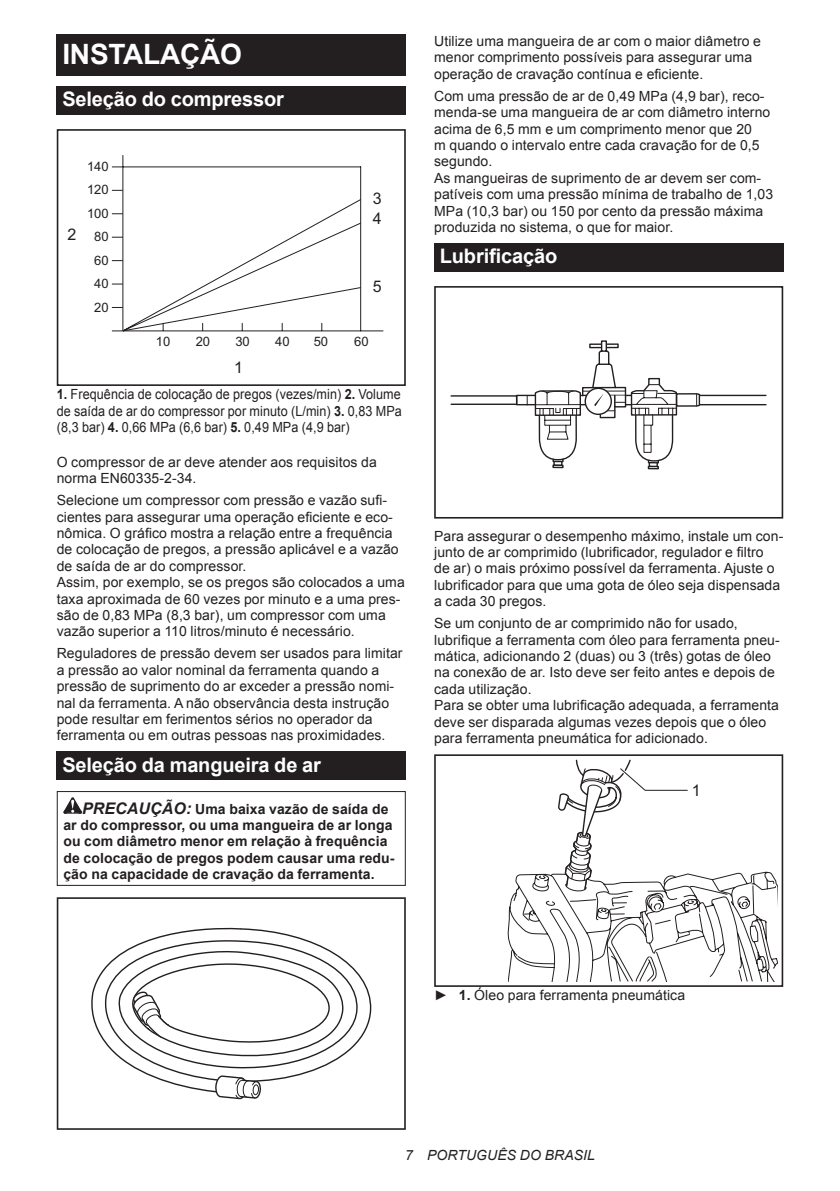
<style>
.page{position:relative;width:840px;height:1191px;background:#fff}
.page>*{position:absolute;margin:0;border:0;box-sizing:border-box;transform-origin:0 0}
.t1{font:700 28px "Arial";letter-spacing:-.01em;color:#fff}
.t2{font:700 20px "Arial";letter-spacing:-.01em;color:#fff}
.t3{font:16px/20.6px "Arial";color:#231f20}
.t4{font:14px/16.4px "Arial";letter-spacing:.005em;color:#231f20}
.t5{font:700 14px/16.4px "Arial";letter-spacing:.005em;color:#231f20}
.t6{font:14px/16.4px "Arial";letter-spacing:.005em;color:#231f20;text-align:justify;scale:.9 1}
.t7{font:italic 14px "Arial";letter-spacing:.005em;color:#231f20}
.t8{font:13px/23.6px "Arial";color:#231f20;text-align:center}
.s1{font-weight:700}
.s2{font-style:italic;font-size:16px}
</style>
<div class="page">
<div style="left:57px;top:34px;width:348px;height:41px;background:#231f20"></div>
<div style="left:57px;top:86px;width:348px;height:29px;background:#231f20"></div>
<svg style="left:122px;top:155px;width:262px;height:177px"></svg>
<svg style="left:112px;top:198px;width:250px;height:134px"></svg>
<div style="left:57px;top:129px;width:348px;height:257px;border:2px solid #231f20"></div>
<div style="left:57px;top:751px;width:348px;height:29px;background:#231f20"></div>
<svg style="left:63px;top:797px;width:19px;height:16px"></svg>
<div style="left:57px;top:791px;width:348px;height:95px;border:1px solid #231f20"></div>
<svg style="left:57px;top:897px;width:348px;height:232px"></svg>
<svg style="left:90px;top:926px;width:282px;height:167px"></svg>
<svg style="left:214px;top:1074px;width:46px;height:26px"></svg>
<svg style="left:132px;top:989px;width:38px;height:50px"></svg>
<div style="left:434px;top:243px;width:348px;height:29px;background:#231f20"></div>
<div style="left:450px;top:395px;width:67px;height:10px;border:1px solid #231f20"></div>
<svg style="left:515px;top:340px;width:252px;height:129px"></svg>
<div style="left:552px;top:464px;width:11px;height:4px;border:1px solid #231f20"></div>
<div style="left:434px;top:286px;width:348px;height:232px;border:2px solid #231f20"></div>
<div style="left:434px;top:754px;width:348px;height:233px;border:2px solid #231f20"></div>
<svg style="left:507px;top:759px;width:270px;height:222px"></svg>
<h1 class="t1" style="left:62px;top:35px;width:181px">INSTALAÇÃO</h1>
<h2 class="t2" style="left:62px;top:86px;width:223px">Seleção do compressor</h2>
<p class="t3" style="left:67px;top:224px;width:10px">2</p>
<p class="t8" style="left:87px;top:154px;width:23px">140<br>120<br>100<br>80<br>60<br>40<br>20</p>
<p class="t3" style="left:373px;top:188px;width:10px">3<br>4</p>
<p class="t3" style="left:373px;top:276px;width:10px">5</p>
<p class="t8" style="left:156px;top:330px;width:16px">10</p>
<p class="t8" style="left:195px;top:330px;width:16px">20</p>
<p class="t8" style="left:235px;top:330px;width:16px">30</p>
<p class="t8" style="left:275px;top:330px;width:16px">40</p>
<p class="t8" style="left:313px;top:330px;width:16px">50</p>
<p class="t8" style="left:354px;top:330px;width:16px">60</p>
<p class="t3" style="left:234px;top:357px;width:10px">1</p>
<p class="t6" style="left:57px;top:386px;width:385px"><span class="s1">1.</span> Frequência de colocação de pregos (vezes/min) <span class="s1">2.</span> Volume de saída de ar do compressor por minuto (L/min) <span class="s1">3.</span> 0,83 MPa (8,3 bar) <span class="s1">4.</span> 0,66 MPa (6,6 bar) <span class="s1">5.</span> 0,49 MPa (4,9 bar)</p>
<p class="t4" style="left:57px;top:454px;width:321px">O compressor de ar deve atender aos requisitos da norma EN60335-2-34.</p>
<p class="t4" style="left:57px;top:492px;width:349px">Selecione um compressor com pressão e vazão sufi&shy;cientes para assegurar uma operação eficiente e eco&shy;nômica. O gráfico mostra a relação entre a frequência de colocação de pregos, a pressão aplicável e a vazão de saída de ar do compressor.<br>Assim, por exemplo, se os pregos são colocados a uma taxa aproximada de 60 vezes por minuto e a uma pres&shy;são de 0,83 MPa (8,3 bar), um compressor com uma vazão superior a 110 litros/minuto é necessário.</p>
<p class="t4" style="left:57px;top:645px;width:347px">Reguladores de pressão devem ser usados para limitar a pressão ao valor nominal da ferramenta quando a pressão de suprimento do ar exceder a pressão nomi&shy;nal da ferramenta. A não observância desta instrução pode resultar em ferimentos sérios no operador da ferramenta ou em outras pessoas nas proximidades.</p>
<h2 class="t2" style="left:62px;top:751px;width:260px">Seleção da mangueira de ar</h2>
<p class="t5" style="left:63px;top:801px;width:332px;text-indent:19px"><span class="s2">PRECAUÇÃO:</span> Uma baixa vazão de saída de ar do compressor, ou uma mangueira de ar longa ou com diâmetro menor em relação à frequência de colocação de pregos podem causar uma redu&shy;ção na capacidade de cravação da ferramenta.</p>
<p class="t4" style="left:434px;top:33px;width:328px">Utilize uma mangueira de ar com o maior diâmetro e menor comprimento possíveis para assegurar uma operação de cravação contínua e eficiente.</p>
<p class="t4" style="left:434px;top:88px;width:340px">Com uma pressão de ar de 0,49 MPa (4,9 bar), reco&shy;menda-se uma mangueira de ar com diâmetro interno acima de 6,5 mm e um comprimento menor que 20<br>m quando o intervalo entre cada cravação for de 0,5 segundo.<br>As mangueiras de suprimento de ar devem ser com&shy;patíveis com uma pressão mínima de trabalho de 1,03<br>MPa (10,3 bar) ou 150 por cento da pressão máxima produzida no sistema, o que for maior.</p>
<h2 class="t2" style="left:439px;top:243px;width:119px">Lubrificação</h2>
<p class="t4" style="left:434px;top:527px;width:350px">Para assegurar o desempenho máximo, instale um con&shy;junto de ar comprimido (lubrificador, regulador e filtro<br>de ar) o mais próximo possível da ferramenta. Ajuste o lubrificador para que uma gota de óleo seja dispensada a cada 30 pregos.</p>
<p class="t4" style="left:434px;top:615px;width:347px">Se um conjunto de ar comprimido não for usado, lubrifique a ferramenta com óleo para ferramenta pneu&shy;mática, adicionando 2 (duas) ou 3 (três) gotas de óleo na conexão de ar. Isto deve ser feito antes e depois de cada utilização.<br>Para se obter uma lubrificação adequada, a ferramenta deve ser disparada algumas vezes depois que o óleo para ferramenta pneumática for adicionado.</p>
<p class="t3" style="left:691px;top:780px;width:10px">1</p>
<p class="t4" style="left:434px;top:987px;width:252px">► <span class="s1">1.</span> Óleo para ferramenta pneumática</p>
<p class="t7" style="left:405px;top:1146px;width:191px">7 PORTUGUÊS DO BRASIL</p>
</div>
